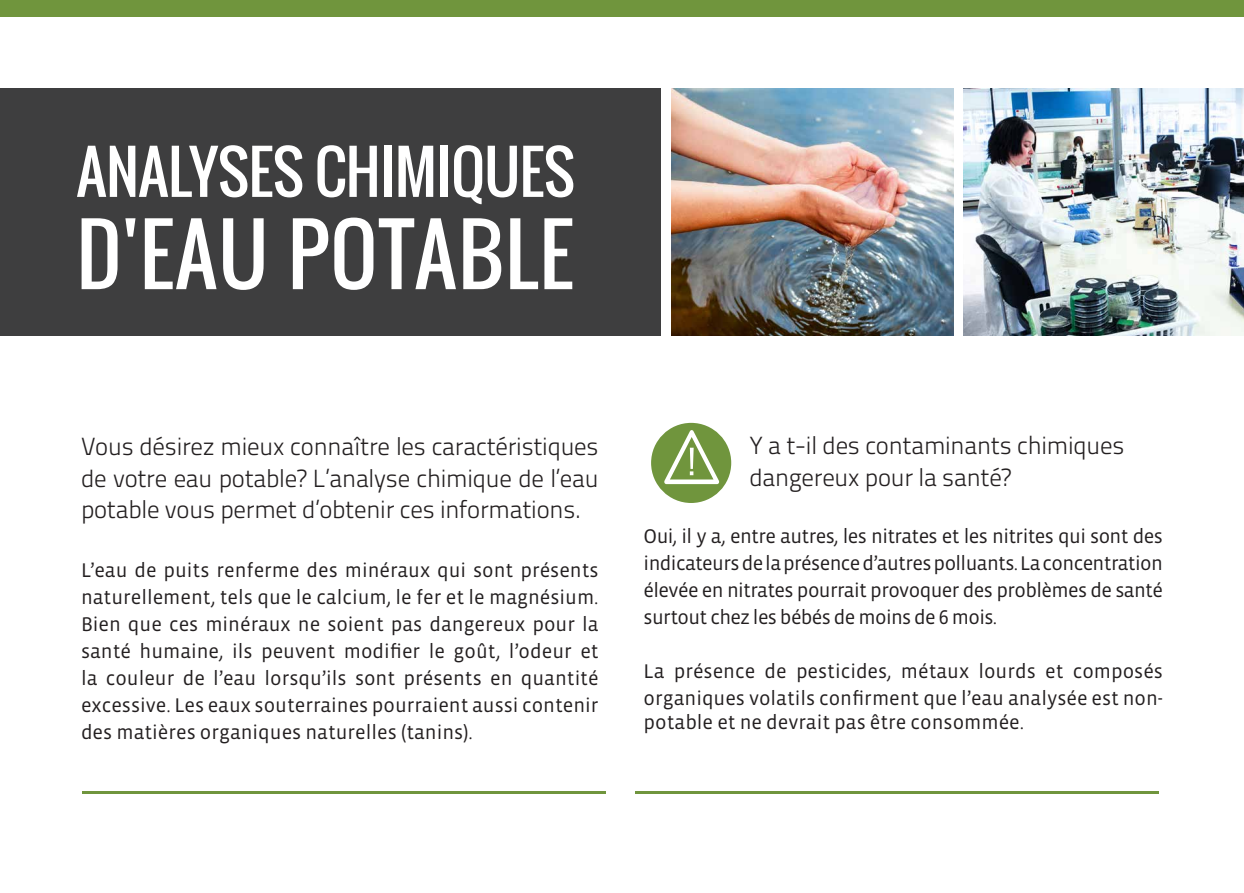
<style>
.page{position:relative;width:1244px;height:893px;background:#fff}
.page>*{position:absolute;margin:0;border:0;box-sizing:border-box;transform-origin:0 0}
.t1{font:81px "Oswald";letter-spacing:.02em;color:#fff}
.t2{font:58.5px "Oswald";letter-spacing:-.01em;color:#fff}
.t3{font:300 24.75px/31.5px "Titillium Text 22 L";letter-spacing:-.01em;color:#231f20;text-align:justify}
.t4{font:20.25px/27px "Vista Sans OT";color:#231f20;text-align:justify}
</style>
<div class="page">
<div style="left:0;top:88px;width:661px;height:248px;background:#3e3e3f"></div>
<img style="left:671px;top:88px;width:282px;height:248px">
<img style="left:963px;top:88px;width:281px;height:248px">
<div style="left:651px;top:423px;width:80px;height:80px;background:#70953d;border-radius:50%"></div>
<svg style="left:664px;top:430px;width:55px;height:54px"></svg>
<div style="left:0;top:0;width:1244px;height:17px;background:#70953d"></div>
<hr style="left:82px;top:791px;width:523px;height:2px;background:#70953d">
<hr style="left:636px;top:791px;width:523px;height:2px;background:#70953d">
<h2 class="t2" style="left:76px;top:128px;width:500px">ANALYSES CHIMIQUES</h2>
<h1 class="t1" style="left:76px;top:193px;width:498px">D'EAU POTABLE</h1>
<p class="t3" style="left:81px;top:430px;width:519px">Vous désirez mieux connaître les caractéristiques de votre eau potable? L’analyse chimique de l’eau potable vous permet d’obtenir ces informations.</p>
<p class="t4" style="left:81px;top:557px;width:519px">L’eau de puits renferme des minéraux qui sont présents naturellement, tels que le calcium, le fer et le magnésium.<br>Bien que ces minéraux ne soient pas dangereux pour la santé humaine, ils peuvent modifier le goût, l’odeur et la couleur de l’eau lorsqu’ils sont présents en quantité excessive. Les eaux souterraines pourraient aussi contenir des matières organiques naturelles (tanins).</p>
<p class="t3" style="left:749px;top:429px;width:376px">Y a t-il des contaminants chimiques dangereux pour la santé?</p>
<p class="t4" style="left:644px;top:523px;width:521px">Oui, il y a, entre autres, les nitrates et les nitrites qui sont des indicateurs de la présence d’autres polluants. La concentration élevée en nitrates pourrait provoquer des problèmes de santé surtout chez les bébés de moins de 6 mois.</p>
<p class="t4" style="left:644px;top:658px;width:521px">La présence de pesticides, métaux lourds et composés organiques volatils confirment que l’eau analysée est non-</p>
<p class="t4" style="left:644px;top:709px;width:382px">potable et ne devrait pas être consommée.</p>
</div>
